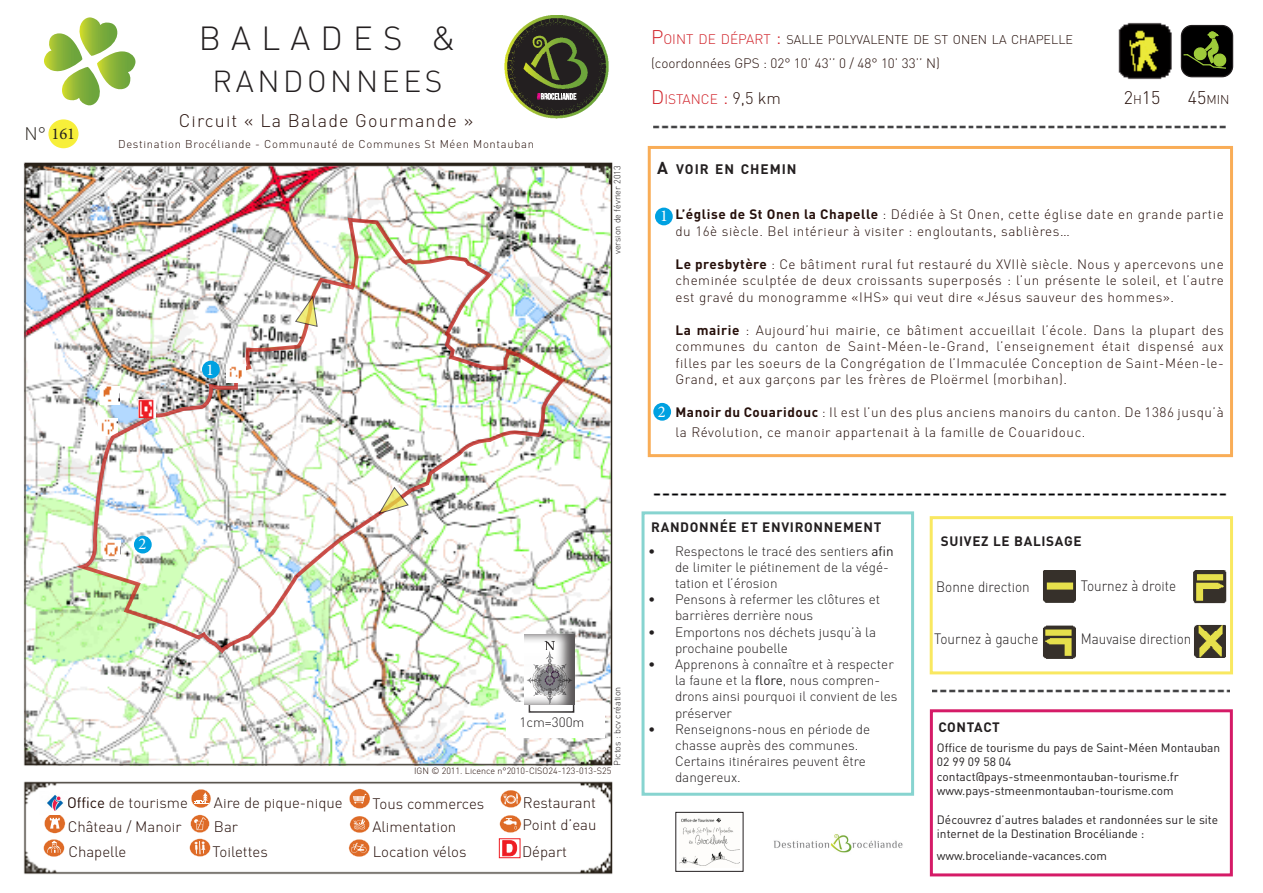
<style>
.page{position:relative;width:1263px;height:893px;background:#fff}
.page>*{position:absolute;margin:0;border:0;box-sizing:border-box;transform-origin:0 0}
.t1{font:300 33px "DIN Pro";letter-spacing:.31em;color:#231f20}
.t2{font:300 30px "DIN Pro";letter-spacing:.12em;color:#231f20}
.t3{font:300 18px "DIN Pro";letter-spacing:.06em;color:#26100b}
.t4{font:300 18px "DIN Pro";color:#26100b}
.t5{font:16.5px "Minion Pro";color:#231f20}
.t6{font:16.5px "Minion Pro";color:#fff}
.t7{font:300 15px "DIN Pro";color:#26100b}
.t8{font:300 14.85px "DIN Pro";color:#231f20;scale:.91 1}
.t9{font:300 13.65px "DIN Pro";color:#d02027}
.t10{font:700 13.65px "DIN Pro";letter-spacing:.07em;color:#231f20}
.t11{font:300 13.5px/16.5px "DIN Pro";letter-spacing:.04em;color:#26100b}
.t12{font:300 13.5px/16.2px "DIN Pro";color:#231f20}
.t13{font:700 13.5px "DIN Pro";letter-spacing:.05em;color:#231f20}
.t14{font:300 13.5px "DIN Pro";color:#26100b}
.t15{font:300 12.6px "DIN Pro";color:#26100b}
.t16{font:12px/14.4px "DIN Pro";color:#231f20}
.t17{font:300 11.25px "DIN Pro";letter-spacing:.06em;color:#26100b}
.t18{font:300 9px "DIN Pro";color:#26100b}
.t19{font:300 9px "DIN Pro";color:#231f20}
.s1{font-family:"DIN Pro";font-weight:300;font-size:18px;color:#342f29}
.s2{font-size:19.5px;color:#d02027}
.s3{font-size:13.65px;color:#d02027}
.s4{font-size:19.5px}
.s5{font-size:19.5px;color:#d1232a}
.s6{font-size:16.5px;color:#26100b}
.s7{font-size:12.6px}
.s8{font-size:18px}
.s9{font-size:17.1px}
.s10{font-weight:700}
.s11{font-weight:400}
</style>
<div class="page">
<img style="left:23px;top:15px;width:1211px;height:862px">
<div style="left:506px;top:702px;width:98px;height:35px;background:#fff"></div>
<svg style="left:485px;top:596px;width:120px;height:135px"></svg>
<div style="left:523px;top:632px;width:54px;height:74px;background:#231f20;opacity:.75"></div>
<div style="left:930px;top:516px;width:303px;height:158px;background:#fff;border:3px solid #f8e33a"></div>
<div style="left:648px;top:146px;width:585px;height:311px;background:#fff;border:3px solid #f8992d"></div>
<img style="left:653px;top:117px;width:575px;height:17px">
<img style="left:932px;top:680px;width:297px;height:18px">
<img style="left:1043px;top:570px;width:32px;height:33px">
<img style="left:1193px;top:570px;width:33px;height:33px">
<img style="left:1043px;top:625px;width:32px;height:34px">
<img style="left:1194px;top:625px;width:32px;height:33px">
<img style="left:653px;top:484px;width:575px;height:18px">
<div style="left:202px;top:361px;width:18px;height:17px;background:#00a1e1;border-radius:50%"></div>
<div style="left:134px;top:536px;width:18px;height:17px;background:#00a1e1;border-radius:50%"></div>
<div style="left:48px;top:119px;width:31px;height:29px;background:#f7ef3a;border-radius:50%"></div>
<div style="left:655px;top:208px;width:18px;height:17px;background:#00a1e1;border-radius:50%"></div>
<div style="left:653px;top:403px;width:18px;height:18px;background:#00a1e1;border-radius:50%"></div>
<div style="left:641px;top:511px;width:273px;height:285px;background:#fff;border:3px solid #54c2bc"></div>
<div style="left:930px;top:709px;width:303px;height:167px;background:#fff;border:3px solid #d51b67"></div>
<img style="left:1113px;top:18px;width:62px;height:66px">
<div style="left:1181px;top:26px;width:51px;height:51px;background:#000;border-radius:11px"></div>
<div style="left:1181px;top:25px;width:52px;height:52px;border:1px solid #231f20;border-radius:11px"></div>
<svg style="left:1183px;top:31px;width:44px;height:38px"></svg>
<p class="t5" style="left:25px;top:122px;width:52px"><span class="s1">N°</span> 161</p>
<p class="t1" style="left:199px;top:17px;width:259px">BALADES &amp;</p>
<p class="t2" style="left:212px;top:62px;width:232px">RANDONNEES</p>
<p class="t3" style="left:179px;top:109px;width:296px">Circuit « La Balade Gourmande »</p>
<p class="t17" style="left:118px;top:137px;width:417px">Destination Brocéliande - Communauté de Communes St Méen Montauban</p>
<p class="t6" style="left:206px;top:358px;width:9px">1</p>
<p class="t19" style="left:612px;top:254px;width:90px;rotate:-90deg">version de février 2013</p>
<p class="t15" style="left:651px;top:32px;width:423px"><span class="s2">P</span><span class="s3">OINT DE DÉPART</span> <span class="s2">:</span> SALLE POLYVALENTE DE ST ONEN LA CHAPELLE</p>
<p class="t14" style="left:651px;top:55px;width:290px">(coordonnées GPS : 02° 10’ 43’’ 0 / 48° 10’ 33’’ N)</p>
<p class="t9" style="left:651px;top:91px;width:131px"><span class="s4">D</span> ISTANCE <span class="s5">:</span> <span class="s6">9,5 km</span></p>
<p class="t4" style="left:1124px;top:86px;width:38px">2<span class="s7">H</span>15</p>
<p class="t15" style="left:1188px;top:92px;width:43px"><span class="s8">45</span>MIN</p>
<p class="t10" style="left:657px;top:160px;width:141px"><span class="s9">A</span> VOIR EN CHEMIN</p>
<p class="t6" style="left:660px;top:205px;width:9px">1</p>
<p class="t6" style="left:658px;top:400px;width:9px">2</p>
<p class="t11" style="left:675px;top:206px;width:550px"><span class="s10">L’église de St Onen la Chapelle</span> : Dédiée à St Onen, cette église date en grande partie du 16è siècle. Bel intérieur à visiter : engloutants, sablières…</p>
<p class="t11" style="left:675px;top:256px;width:550px;text-align:justify"><span class="s10">Le presbytère</span> : Ce bâtiment rural fut restauré du XVIIè siècle. Nous y apercevons une cheminée sculptée de deux croissants superposés : l’un présente le soleil, et l’autre est gravé du monogramme «IHS» qui veut dire «Jésus sauveur des hommes».</p>
<p class="t11" style="left:675px;top:322px;width:550px;text-align:justify"><span class="s10">La mairie</span> : Aujourd’hui mairie, ce bâtiment accueillait l’école. Dans la plupart des communes du canton de Saint-Méen-le-Grand, l’enseignement était dispensé aux filles par les soeurs de la Congrégation de l’Immaculée Conception de Saint-Méen-le-Grand, et aux garçons par les frères de Ploërmel (morbihan).</p>
<p class="t11" style="left:675px;top:403px;width:550px;line-height:19.5px"><span class="s10">Manoir du Couaridouc</span> : Il est l’un des plus anciens manoirs du canton. De 1386 jusqu’à la Révolution, ce manoir appartenait à la famille de Couaridouc.</p>
<p class="t6" style="left:139px;top:533px;width:9px">2</p>
<p class="t7" style="left:67px;top:794px;width:122px"><span class="s11">Office</span> de tourisme</p>
<p class="t7" style="left:68px;top:817px;width:115px">Château / Manoir</p>
<p class="t7" style="left:68px;top:842px;width:59px">Chapelle</p>
<p class="t7" style="left:214px;top:793px;width:130px">Aire de pique-nique</p>
<p class="t7" style="left:214px;top:817px;width:26px">Bar</p>
<p class="t7" style="left:212px;top:842px;width:57px">Toilettes</p>
<p class="t12" style="left:519px;top:714px;width:67px">1cm=300m</p>
<p class="t19" style="left:612px;top:766px;width:81px;rotate:-90deg">Pictos : bcv création</p>
<p class="t18" style="left:414px;top:765px;width:199px">IGN © 2011. Licence n°2010-CISO24-123-013-S25</p>
<p class="t7" style="left:372px;top:794px;width:113px">Tous commerces</p>
<p class="t7" style="left:372px;top:817px;width:85px">Alimentation</p>
<p class="t7" style="left:373px;top:842px;width:95px">Location vélos</p>
<p class="t7" style="left:523px;top:793px;width:75px">Restaurant</p>
<p class="t7" style="left:522px;top:816px;width:76px">Point d’eau</p>
<p class="t7" style="left:522px;top:842px;width:46px">Départ</p>
<p class="t13" style="left:651px;top:518px;width:232px">RANDONNÉE ET ENVIRONNEMENT</p>
<p class="t12" style="left:675px;top:542px;width:220px;text-indent:-27px">• Respectons le tracé des sentiers <span class="s11">afin </span>de limiter le piétinement de la végé&shy;tation et l’érosion</p>
<p class="t12" style="left:675px;top:591px;width:207px;text-indent:-27px">• Pensons à refermer les clôtures et barrières derrière nous</p>
<p class="t12" style="left:675px;top:623px;width:203px;text-indent:-27px">• Emportons nos déchets jusqu’à la prochaine poubelle</p>
<p class="t12" style="left:675px;top:656px;width:224px;text-indent:-27px">• Apprenons à connaître et à respecter la faune et la <span class="s11">flore</span>, nous compren&shy;drons ainsi pourquoi il convient de les préserver</p>
<p class="t12" style="left:675px;top:721px;width:197px;text-indent:-27px">• Renseignons-nous en période de chasse auprès des communes.<br>Certains itinéraires peuvent être dangereux.</p>
<p class="t13" style="left:938px;top:718px;width:63px">CONTACT</p>
<p class="t13" style="left:941px;top:532px;width:142px">SUIVEZ LE BALISAGE</p>
<p class="t8" style="left:1081px;top:576px;width:106px">Tournez à droite</p>
<p class="t8" style="left:936px;top:577px;width:104px">Bonne direction</p>
<p class="t8" style="left:934px;top:630px;width:116px">Tournez à gauche</p>
<p class="t8" style="left:1081px;top:630px;width:123px">Mauvaise direction</p>
<p class="t16" style="left:937px;top:740px;width:285px">Office de tourisme du pays de Saint-Méen Montauban</p>
<p class="t16" style="left:937px;top:754px;width:76px">02 99 09 58 04</p>
<p class="t16" style="left:937px;top:769px;width:243px">contact@pays-stmeenmontauban-tourisme.fr</p>
<p class="t16" style="left:937px;top:783px;width:238px">www.pays-stmeenmontauban-tourisme.com</p>
<p class="t16" style="left:937px;top:812px;width:283px">Découvrez d’autres balades et randonnées sur le site internet de la Destination Brocéliande :</p>
<p class="t16" style="left:937px;top:848px;width:172px">www.broceliande-vacances.com</p>
</div>
